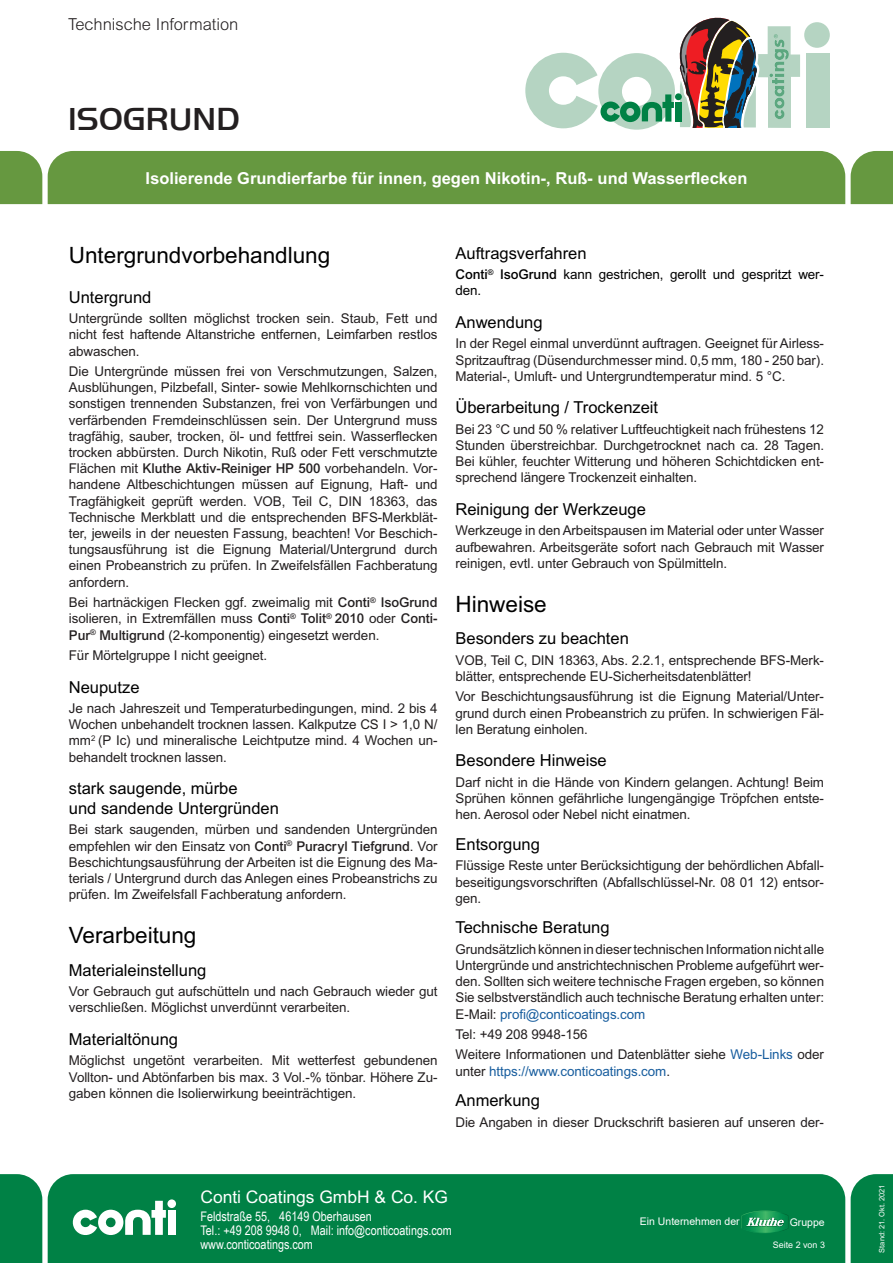
<style>
.page{position:relative;width:893px;height:1263px;background:#fff}
.page>*{position:absolute;margin:0;border:0;box-sizing:border-box;transform-origin:0 0}
.t1{font:500 33px "Handel Got D";letter-spacing:.005em;color:#231f20}
.Oberpunkt{font:22.5px "Arial MT Std";color:#000}
.t2{font:17.4px "Arial MT Std";color:#fff}
.Unterpunkt{font:16.5px "Arial MT Std";color:#000}
.t3{font:700 16.5px "Arial MT Std";color:#fff}
.t4{font:300 16.5px "Arial MT Std";color:#231f20}
.Textblock{font:13.5px/16.2px "Arial MT Std";letter-spacing:-.005em;color:#231f20;text-align:justify}
.Textblock-2{font:13.5px/16.2px "Arial MT Std";letter-spacing:-.005em;color:#000001}
.t5{font:13.2px/13.6px "Arial Narrow";color:#fff}
.t6{font:10.5px "Arial";color:#fff}
.t7{font:9px "Arial MT Std";color:#fff}
.t8{font:7.5px "Arial MT Std";color:#fff}
.s1{font-weight:500}
.s2{color:#175d9e}
</style>
<div class="page">
<div style="left:0;top:1174px;width:42px;height:89px;background:#008145"></div>
<div style="left:851px;top:1174px;width:42px;height:89px;background:#008145"></div>
<div style="left:48px;top:1174px;width:797px;height:89px;background:#008145"></div>
<svg style="left:742px;top:1211px;width:47px;height:22px"></svg>
<svg style="left:73px;top:1201px;width:93px;height:34px"></svg>
<div style="left:168px;top:1210px;width:8px;height:25px;background:#fff"></div>
<div style="left:167px;top:1199px;width:9px;height:9px;background:#fff;border-radius:50%"></div>
<div style="left:806px;top:54px;width:23px;height:74px;background:#b5d4c2"></div>
<div style="left:804px;top:22px;width:26px;height:26px;background:#b5d4c2;border-radius:50%"></div>
<svg style="left:525px;top:17px;width:275px;height:113px"></svg>
<div style="left:48px;top:151px;width:797px;height:53px;background:#669840"></div>
<div style="left:851px;top:151px;width:42px;height:53px;background:#669840"></div>
<div style="left:0;top:151px;width:42px;height:53px;background:#669840"></div>
<p class="t4" style="left:68px;top:15px;width:172px">Technische Information</p>
<h1 class="t1" style="left:68px;top:95px;width:173px">ISOGRUND</h1>
<p class="t3" style="left:146px;top:168px;width:603px">Isolierende Grundierfarbe für innen, gegen Nikotin-, Ruß- und Wasserflecken</p>
<p class="Oberpunkt" style="left:69px;top:242px;width:263px">Untergrundvorbehandlung</p>
<p class="Unterpunkt" style="left:69px;top:287px;width:84px">Untergrund</p>
<p class="Textblock" style="left:69px;top:310px;width:370px">Untergründe sollten möglichst trocken sein. Staub, Fett und nicht fest haftende Altanstriche entfernen, Leimfarben restlos abwaschen.</p>
<p class="Textblock" style="left:69px;top:363px;width:370px">Die Untergründe müssen frei von Verschmutzungen, Salzen, Ausblühungen, Pilzbefall, Sinter- sowie Mehlkornschichten und sonstigen trennenden Substanzen, frei von Verfärbungen und verfärbenden Fremdeinschlüssen sein. Der Untergrund muss tragfähig, sauber, trocken, öl- und fettfrei sein. Wasserflecken trocken abbürsten. Durch Nikotin, Ruß oder Fett verschmutzte Flächen mit <span class="s1">Kluthe Aktiv-Reiniger HP 500</span> vorbehandeln. Vor&shy;handene Altbeschichtungen müssen auf Eignung, Haft- und Tragfähigkeit geprüft werden. VOB, Teil C, DIN 18363, das Technische Merkblatt und die entsprechenden BFS-Merkblät&shy;ter, jeweils in der neuesten Fassung, beachten! Vor Beschich&shy;tungsausführung ist die Eignung Material/Untergrund durch einen Probeanstrich zu prüfen. In Zweifelsfällen Fachberatung anfordern.</p>
<p class="Textblock" style="left:69px;top:594px;width:370px">Bei hartnäckigen Flecken ggf. zweimalig mit <span class="s1">Conti</span><sup>®</sup> <span class="s1">IsoGrund </span>isolieren, in Extremfällen muss <span class="s1">Conti</span><sup>®</sup> <span class="s1">Tolit</span><sup>®</sup> <span class="s1">2010</span> oder <span class="s1">Conti-Pur</span><sup>®</sup> <span class="s1">Multigrund</span> (2-komponentig) eingesetzt werden.</p>
<p class="Textblock" style="left:69px;top:647px;width:200px">Für Mörtelgruppe I nicht geeignet.</p>
<p class="Unterpunkt" style="left:69px;top:677px;width:72px">Neuputze</p>
<p class="Textblock" style="left:69px;top:700px;width:370px">Je nach Jahreszeit und Temperaturbedingungen, mind. 2 bis 4<br>Wochen unbehandelt trocknen lassen. Kalkputze CS I &gt; 1,0 N/ mm<sup>2</sup> (P Ic) und mineralische Leichtputze mind. 4 Wochen un&shy;behandelt trocknen lassen.</p>
<p class="Unterpunkt" style="left:69px;top:779px;width:170px">stark saugende, mürbe</p>
<p class="Unterpunkt" style="left:69px;top:799px;width:212px">und sandende Untergründen</p>
<p class="Textblock" style="left:69px;top:821px;width:370px">Bei stark saugenden, mürben und sandenden Untergründen empfehlen wir den Einsatz von <span class="s1">Conti</span><sup>®</sup> <span class="s1">Puracryl Tiefgrund</span>. Vor Beschichtungsausführung der Arbeiten ist die Eignung des Ma&shy;terials / Untergrund durch das Anlegen eines Probeanstrichs zu prüfen. Im Zweifelsfall Fachberatung anfordern.</p>
<p class="Oberpunkt" style="left:69px;top:922px;width:129px">Verarbeitung</p>
<p class="Unterpunkt" style="left:69px;top:960px;width:139px">Materialeinstellung</p>
<p class="Textblock" style="left:69px;top:983px;width:370px">Vor Gebrauch gut aufschütteln und nach Gebrauch wieder gut verschließen. Möglichst unverdünnt verarbeiten.</p>
<p class="Unterpunkt" style="left:69px;top:1030px;width:111px">Materialtönung</p>
<p class="Textblock" style="left:69px;top:1052px;width:370px">Möglichst ungetönt verarbeiten. Mit wetterfest gebundenen Vollton- und Abtönfarben bis max. 3 Vol.-% tönbar. Höhere Zu&shy;gaben können die Isolierwirkung beeinträchtigen.</p>
<p class="Unterpunkt" style="left:455px;top:243px;width:133px">Auftragsverfahren</p>
<p class="Textblock-2" style="left:455px;top:266px;width:370px"><span class="s1">Conti</span><sup>®</sup> <span class="s1">IsoGrund</span> kann gestrichen, gerollt und gespritzt wer&shy;den.</p>
<p class="Unterpunkt" style="left:455px;top:313px;width:89px">Anwendung</p>
<p class="Textblock" style="left:455px;top:335px;width:370px">In der Regel einmal unverdünnt auftragen. Geeignet für Airless-Spritzauftrag (Düsendurchmesser mind. 0,5 mm, 180 - 250 bar).<br>Material-, Umluft- und Untergrundtemperatur mind. 5 °C.</p>
<p class="Unterpunkt" style="left:455px;top:398px;width:204px">Überarbeitung / Trockenzeit</p>
<p class="Textblock" style="left:455px;top:421px;width:370px">Bei 23 °C und 50 % relativer Luftfeuchtigkeit nach frühestens 12<br>Stunden überstreichbar. Durchgetrocknet nach ca. 28 Tagen.<br>Bei kühler, feuchter Witterung und höheren Schichtdicken ent&shy;sprechend längere Trockenzeit einhalten.</p>
<p class="Unterpunkt" style="left:455px;top:500px;width:192px">Reinigung der Werkzeuge</p>
<p class="Textblock" style="left:455px;top:522px;width:370px">Werkzeuge in den Arbeitspausen im Material oder unter Wasser aufbewahren. Arbeitsgeräte sofort nach Gebrauch mit Wasser reinigen, evtl. unter Gebrauch von Spülmitteln.</p>
<p class="Oberpunkt" style="left:455px;top:591px;width:93px">Hinweise</p>
<p class="Unterpunkt" style="left:455px;top:629px;width:175px">Besonders zu beachten</p>
<p class="Textblock" style="left:455px;top:652px;width:370px">VOB, Teil C, DIN 18363, Abs. 2.2.1, entsprechende BFS-Merk&shy;blätter, entsprechende EU-Sicherheitsdatenblätter!</p>
<p class="Textblock" style="left:455px;top:688px;width:370px">Vor Beschichtungsausführung ist die Eignung Material/Unter&shy;grund durch einen Probeanstrich zu prüfen. In schwierigen Fäl&shy;len Beratung einholen.</p>
<p class="Unterpunkt" style="left:455px;top:751px;width:153px">Besondere Hinweise</p>
<p class="Textblock" style="left:455px;top:774px;width:370px">Darf nicht in die Hände von Kindern gelangen. Achtung! Beim Sprühen können gefährliche lungengängige Tröpfchen entste&shy;hen. Aerosol oder Nebel nicht einatmen.</p>
<p class="Unterpunkt" style="left:455px;top:835px;width:86px">Entsorgung</p>
<p class="Textblock" style="left:455px;top:857px;width:370px">Flüssige Reste unter Berücksichtigung der behördlichen Abfall&shy;beseitigungsvorschriften (Abfallschlüssel-Nr. 08 01 12) entsor&shy;gen.</p>
<p class="Unterpunkt" style="left:455px;top:918px;width:156px">Technische Beratung</p>
<p class="Textblock" style="left:455px;top:941px;width:370px">Grundsätzlich können in dieser technischen Information nicht alle Untergründe und anstrichtechnischen Probleme aufgeführt wer&shy;den. Sollten sich weitere technische Fragen ergeben, so können Sie selbstverständlich auch technische Beratung erhalten unter:<br>E-Mail: <span class="s2">profi@conticoatings.com</span></p>
<p class="Textblock" style="left:455px;top:1026px;width:134px">Tel: +49 208 9948-156</p>
<p class="Textblock" style="left:455px;top:1046px;width:370px">Weitere Informationen und Datenblätter siehe <span class="s2">Web-Links</span> oder unter <span class="s2">https://www.conticoatings.com</span>.</p>
<p class="Unterpunkt" style="left:455px;top:1091px;width:86px">Anmerkung</p>
<p class="Textblock" style="left:455px;top:1114px;width:370px">Die Angaben in dieser Druckschrift basieren auf unseren der-</p>
<p class="t2" style="left:200px;top:1186px;width:249px">Conti Coatings GmbH &amp; Co. KG</p>
<p class="t5" style="left:200px;top:1209px;width:253px">Feldstraße 55, 46149 Oberhausen<br>Tel.: +49 208 9948 0, Mail: info@conticoatings.com www.conticoatings.com</p>
<p class="t6" style="left:640px;top:1214px;width:101px">Ein Unternehmen der</p>
<p class="t6" style="left:790px;top:1215px;width:37px">Gruppe</p>
<p class="t7" style="left:773px;top:1240px;width:54px">Seite 2 von 3</p>
<p class="t8" style="left:877px;top:1252px;width:70px;rotate:-90deg">Stand: 21. Okt. 2021</p>
</div>
